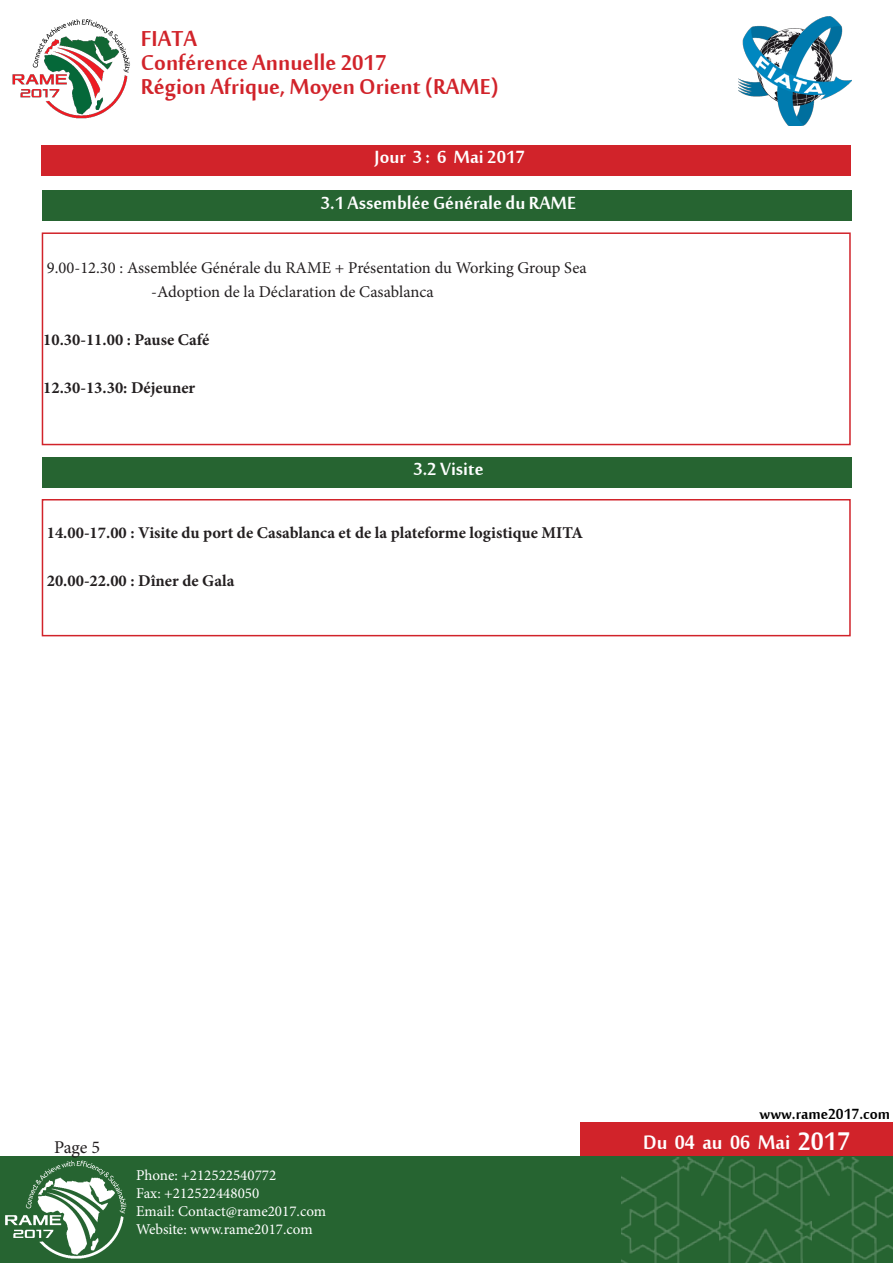
<style>
.page{position:relative;width:893px;height:1263px;background:#fff}
.page>*{position:absolute;margin:0;border:0;box-sizing:border-box;transform-origin:0 0}
.t1{font:33px "Mool Boran";color:#d1232a}
.t2{font:30px "Mool Boran";color:#fff;scale:.96 1}
.t3{font:27px "Mool Boran";color:#fff}
.t4{font:22.5px "Mool Boran";color:#000}
.t5{font:18px "Minion Pro";color:#231f20}
.t6{font:700 16.5px "Minion Pro";color:#231f20}
.t7{font:16.5px "Minion Pro";color:#231f20}
.t8{font:15px "Minion Pro";color:#fff}
.s1{font-size:39px}
</style>
<div class="page">
<div style="left:580px;top:1122px;width:313px;height:35px;background:#d1232a"></div>
<div style="left:0;top:1157px;width:893px;height:106px;background:#266431"></div>
<img style="left:622px;top:1157px;width:271px;height:106px">
<img style="left:5px;top:1160px;width:122px;height:99px">
<div style="left:42px;top:232px;width:809px;height:213px;border:2px solid #d1232a"></div>
<div style="left:42px;top:499px;width:809px;height:137px;border:2px solid #d1232a"></div>
<div style="left:42px;top:145px;width:809px;height:30px;background:#d1232a"></div>
<div style="left:42px;top:190px;width:809px;height:31px;background:#266431"></div>
<div style="left:42px;top:457px;width:809px;height:31px;background:#266431"></div>
<img style="left:12px;top:19px;width:118px;height:100px">
<img style="left:738px;top:16px;width:113px;height:110px">
<p class="t1" style="left:141px;top:16px;width:57px">FIATA</p>
<p class="t1" style="left:141px;top:40px;width:247px">Conférence Annuelle 2017</p>
<p class="t1" style="left:141px;top:64px;width:359px">Région Afrique, Moyen Orient (RAME)</p>
<p class="t3" style="left:375px;top:138px;width:152px">Jour 3 : 6 Mai 2017</p>
<p class="t3" style="left:321px;top:183px;width:257px">3.1 Assemblée Générale du RAME</p>
<p class="t7" style="left:47px;top:257px;width:541px">9.00-12.30 : Assemblée Générale du RAME + Présentation du Working Group Sea</p>
<p class="t7" style="left:151px;top:281px;width:284px">-Adoption de la Déclaration de Casablanca</p>
<p class="t6" style="left:43px;top:328px;width:168px">10.30-11.00 : Pause Café</p>
<p class="t6" style="left:43px;top:376px;width:153px">12.30-13.30: Déjeuner</p>
<p class="t3" style="left:413px;top:450px;width:72px">3.2 Visite</p>
<p class="t6" style="left:47px;top:521px;width:538px">14.00-17.00 : Visite du port de Casablanca et de la plateforme logistique MITA</p>
<p class="t6" style="left:47px;top:569px;width:189px">20.00-22.00 : Dîner de Gala</p>
<p class="t5" style="left:54px;top:1135px;width:48px">Page 5</p>
<p class="t8" style="left:136px;top:1165px;width:142px">Phone: +212522540772</p>
<p class="t8" style="left:136px;top:1183px;width:125px">Fax: +212522448050</p>
<p class="t8" style="left:136px;top:1201px;width:192px">Email: Contact@rame2017.com</p>
<p class="t8" style="left:136px;top:1219px;width:178px">Website: www.rame2017.com</p>
<p class="t4" style="left:760px;top:1098px;width:132px">www.rame2017.com</p>
<p class="t2" style="left:643px;top:1121px;width:217px">Du 04 au 06 Mai <span class="s1">2017</span></p>
</div>
